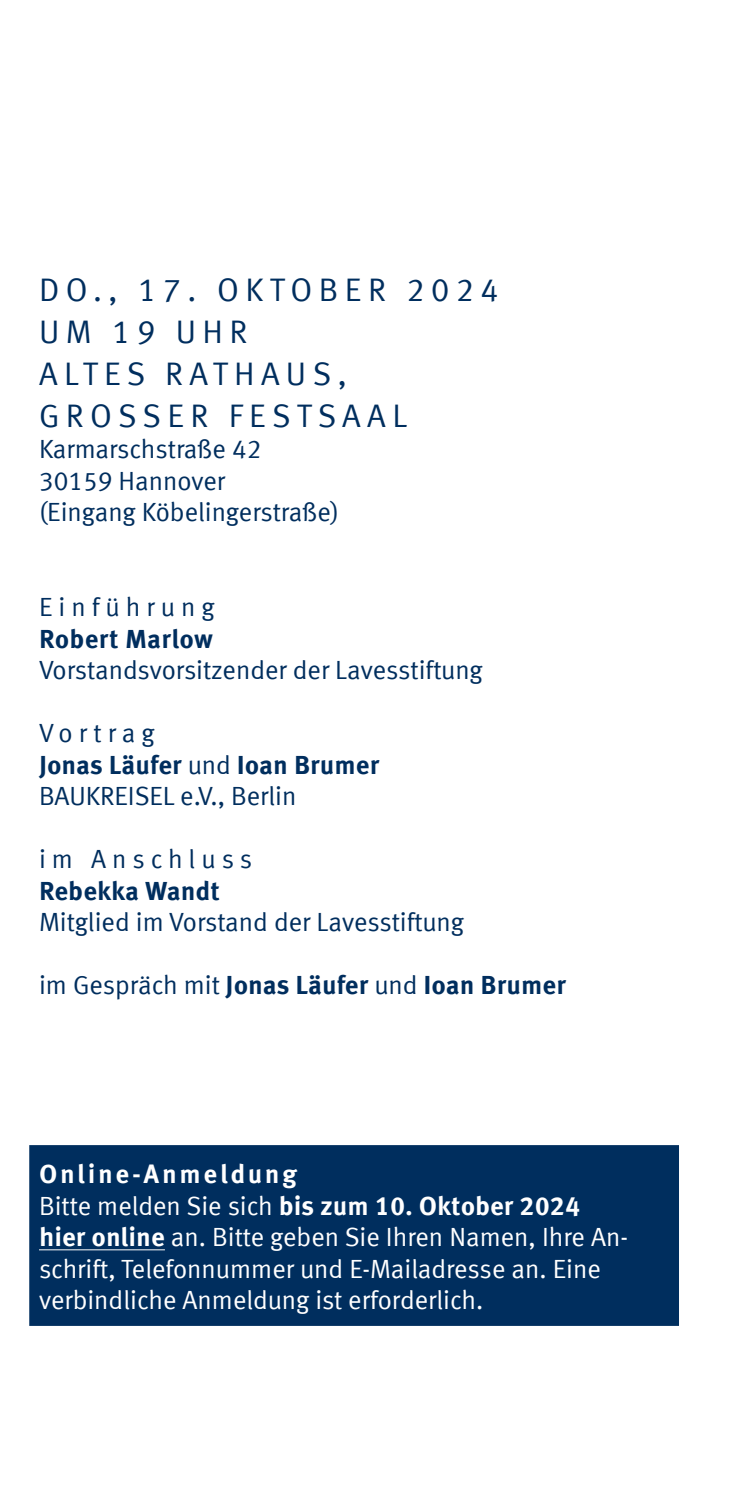
<style>
.page{position:relative;width:745px;height:1489px;background:#fff}
.page>*{position:absolute;margin:0;border:0;box-sizing:border-box;transform-origin:0 0}
.t1{font:32.5px/42px "Meta Corr";letter-spacing:.2em;color:#002e5e}
.t2{font:26.25px/31.5px "Meta Corr";color:#fff}
.t3{font:26.25px/31.5px "Meta Corr";color:#002e5e}
.t4{font:700 26.25px "Meta Corr";color:#002e5e}
.t5{font:26.25px "Meta Corr";letter-spacing:.225em;color:#002e5e}
.t6{font:26.25px "Meta Corr";letter-spacing:.23em;color:#002e5e}
.s1{font-weight:700}
.s2{font-weight:400}
</style>
<div class="page">
<div style="left:29px;top:1144px;width:649px;height:181px;background:#002e5e;border:2px solid #002e5e"></div>
<hr style="left:39px;top:1249px;width:126px;height:1px;background:#fff">
<p class="t1" style="left:39px;top:268px;width:461px">DO., 17. OKTOBER 2024<br>UM 19 UHR<br>ALTES RATHAUS,<br>GROSSER FESTSAAL</p>
<p class="t3" style="left:39px;top:433px;width:301px">Karmarschstraße 42<br>30159 Hannover<br>(Eingang Köbelingerstraße)</p>
<p class="t6" style="left:39px;top:591px;width:177px">Einführung</p>
<p class="t4" style="left:39px;top:622px;width:175px">Robert Marlow</p>
<p class="t3" style="left:39px;top:654px;width:445px">Vorstandsvorsitzender der Lavesstiftung</p>
<p class="t3" style="left:39px;top:717px;width:341px">Vortrag<br><span class="s1">Jonas Läufer</span> und <span class="s1">Ioan Brumer<br></span>BAUKREISEL e.V., Berlin</p>
<p class="t5" style="left:39px;top:843px;width:214px">im Anschluss</p>
<p class="t4" style="left:39px;top:874px;width:182px">Rebekka Wandt</p>
<p class="t3" style="left:39px;top:906px;width:426px">Mitglied im Vorstand der Lavesstiftung</p>
<p class="t4" style="left:39px;top:969px;width:528px"><span class="s2">im Gespräch mit</span> Jonas Läufer <span class="s2">und</span> Ioan Brumer</p>
<p class="t2" style="left:39px;top:1158px;width:590px"><span class="s1">Online-Anmeldung<br></span>Bitte melden Sie sich <span class="s1">bis zum 10. Oktober 2024 hier online</span> an. Bitte geben Sie Ihren Namen, Ihre An&shy;schrift, Telefonnummer und E-Mailadresse an. Eine verbindliche Anmeldung ist erforderlich.</p>
</div>
